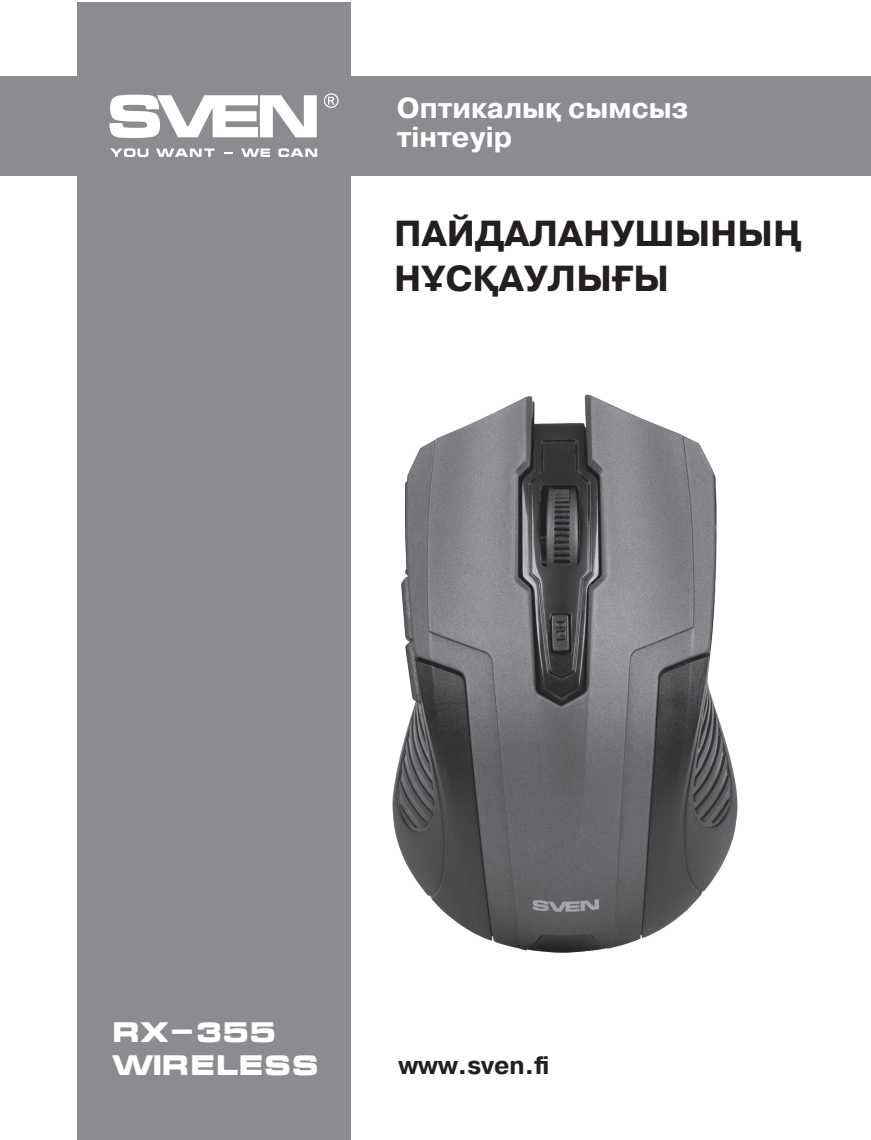
<style>
.page{position:relative;width:871px;height:1140px;background:#fff}
.page>*{position:absolute;margin:0;border:0;box-sizing:border-box;transform-origin:0 0}
.t1{font:700 36px/45.6px "Pragmatica";color:#231f20}
.t2{font:700 28.8px/28.8px "Pragmatica";color:#fff}
.t3{font:700 27.3px/33px "Micra";letter-spacing:-.03em;color:#fff}
.t4{font:700 25.2px "Pragmatica";color:#231f20}
</style>
<div class="page">
<div style="left:77px;top:3px;width:274px;height:1137px;background:#8a8c8f"></div>
<div style="left:0;top:76px;width:870px;height:99px;background:#8a8c8f"></div>
<svg style="left:109px;top:95px;width:207px;height:43px"></svg>
<svg style="left:324px;top:93px;width:14px;height:15px"></svg>
<svg style="left:110px;top:148px;width:38px;height:9px"></svg>
<svg style="left:156px;top:148px;width:58px;height:9px"></svg>
<svg style="left:224px;top:152px;width:9px;height:2px"></svg>
<svg style="left:241px;top:148px;width:29px;height:9px"></svg>
<svg style="left:278px;top:148px;width:39px;height:9px"></svg>
<img style="left:392px;top:394px;width:345px;height:558px">
<p class="t2" style="left:396px;top:94px;width:293px">Оптикалық сымсыз тінтеуір</p>
<p class="t1" style="left:394px;top:211px;width:409px">ПАЙДАЛАНУШЫНЫҢ<br>НҰСҚАУЛЫҒЫ</p>
<p class="t3" style="left:112px;top:1015px;width:209px">RX-355<br>WIRELESS</p>
<p class="t4" style="left:398px;top:1049px;width:152px">www.sven.fi</p>
</div>
